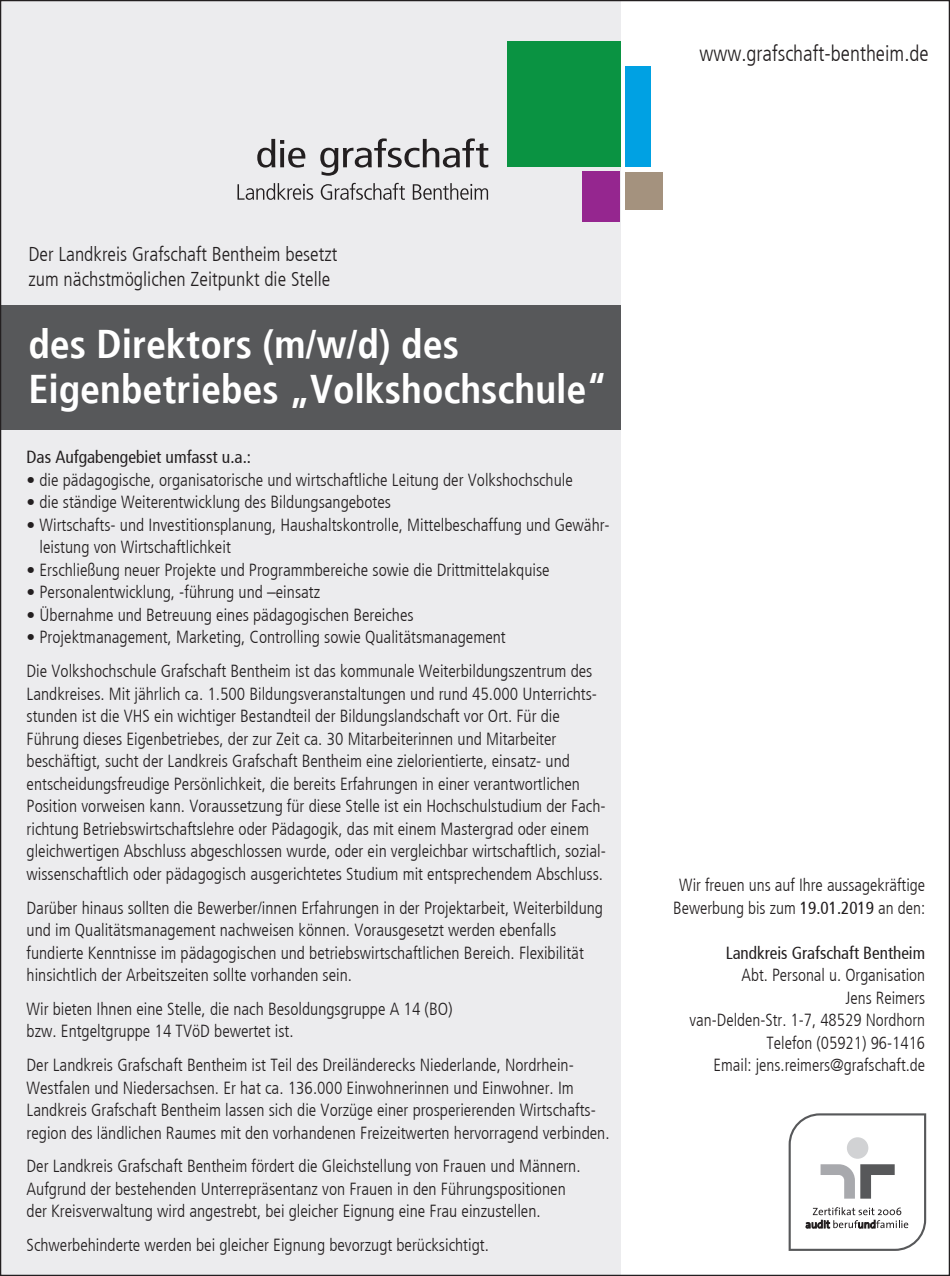
<style>
.page{position:relative;width:950px;height:1276px;background:#fff}
.page>*{position:absolute;margin:0;border:0;box-sizing:border-box;transform-origin:0 0}
.t1{font:700 condensed 40px/45px "Frutiger";color:#fff}
.t2{font:300 condensed 22px "Frutiger";color:#231f20}
.t3{font:300 condensed 20px/25px "Frutiger";color:#231f20}
.t4{font:300 condensed 17.5px/22.5px "Frutiger";color:#231f20}
.t5{font:condensed 17.5px "Frutiger";color:#231f20}
.s1{font-weight:400}
</style>
<div class="page">
<div style="left:0;top:0;width:620px;height:1276px;background:#ececee"></div>
<div style="left:0;top:306px;width:620px;height:124px;background:#57585a"></div>
<div style="left:625px;top:66px;width:25px;height:101px;background:#00a1e3"></div>
<div style="left:625px;top:172px;width:38px;height:37px;background:#a4927e"></div>
<div style="left:507px;top:41px;width:113px;height:126px;background:#0a9342"></div>
<div style="left:582px;top:172px;width:38px;height:50px;background:#95268f"></div>
<svg style="left:257px;top:138px;width:231px;height:38px"></svg>
<svg style="left:237px;top:183px;width:251px;height:17px"></svg>
<svg style="left:788px;top:1113px;width:138px;height:138px"></svg>
<p class="t2" style="left:699px;top:43px;width:231px">www.grafschaft-bentheim.de</p>
<p class="t3" style="left:28px;top:243px;width:310px">Der Landkreis Grafschaft Bentheim besetzt zum nächstmöglichen Zeitpunkt die Stelle</p>
<h1 class="t1" style="left:28px;top:325px;width:580px">des Direktors (m/w/d) des<br>Eigenbetriebes „Volkshochschule“</h1>
<p class="t5" style="left:27px;top:449px;width:226px">Das Aufgabengebiet umfasst u.a.:</p>
<p class="t4" style="left:27px;top:470px;width:548px">• die pädagogische, organisatorische und wirtschaftliche Leitung der Volkshochschule</p>
<p class="t4" style="left:27px;top:492px;width:366px">• die ständige Weiterentwicklung des Bildungsangebotes</p>
<p class="t4" style="left:40px;top:515px;width:572px;text-indent:-13px">• Wirtschafts- und Investitionsplanung, Haushaltskontrolle, Mittelbeschaffung und Gewähr&shy;leistung von Wirtschaftlichkeit</p>
<p class="t4" style="left:27px;top:560px;width:524px">• Erschließung neuer Projekte und Programmbereiche sowie die Drittmittelakquise</p>
<p class="t4" style="left:27px;top:582px;width:295px">• Personalentwicklung, -führung und –einsatz</p>
<p class="t4" style="left:27px;top:605px;width:388px">• Übernahme und Betreuung eines pädagogischen Bereiches</p>
<p class="t4" style="left:27px;top:622px;width:567px;line-height:33.8px">• Projektmanagement, Marketing, Controlling sowie Qualitätsmanagement<br>Die Volkshochschule Grafschaft Bentheim ist das kommunale Weiterbildungszentrum des</p>
<p class="t4" style="left:27px;top:684px;width:581px">Landkreises. Mit jährlich ca. 1.500 Bildungsveranstaltungen und rund 45.000 Unterrichts&shy;stunden ist die VHS ein wichtiger Bestandteil der Bildungslandschaft vor Ort. Für die Führung dieses Eigenbetriebes, der zur Zeit ca. 30 Mitarbeiterinnen und Mitarbeiter beschäftigt, sucht der Landkreis Grafschaft Bentheim eine zielorientierte, einsatz- und entscheidungsfreudige Persönlichkeit, die bereits Erfahrungen in einer verantwortlichen Position vorweisen kann. Voraussetzung für diese Stelle ist ein Hochschulstudium der Fach&shy;richtung Betriebswirtschaftslehre oder Pädagogik, das mit einem Mastergrad oder einem gleichwertigen Abschluss abgeschlossen wurde, oder ein vergleichbar wirtschaftlich, sozial&shy;wissenschaftlich oder pädagogisch ausgerichtetes Studium mit entsprechendem Abschluss.</p>
<p class="t4" style="left:27px;top:897px;width:578px">Darüber hinaus sollten die Bewerber/innen Erfahrungen in der Projektarbeit, Weiterbildung und im Qualitätsmanagement nachweisen können. Vorausgesetzt werden ebenfalls fundierte Kenntnisse im pädagogischen und betriebswirtschaftlichen Bereich. Flexibilität hinsichtlich der Arbeitszeiten sollte vorhanden sein.</p>
<p class="t4" style="left:27px;top:999px;width:428px">Wir bieten Ihnen eine Stelle, die nach Besoldungsgruppe A 14 (BO) bzw. Entgeltgruppe 14 TVöD bewertet ist.</p>
<p class="t4" style="left:27px;top:1055px;width:584px">Der Landkreis Grafschaft Bentheim ist Teil des Dreiländerecks Niederlande, Nordrhein-Westfalen und Niedersachsen. Er hat ca. 136.000 Einwohnerinnen und Einwohner. Im Landkreis Grafschaft Bentheim lassen sich die Vorzüge einer prosperierenden Wirtschafts&shy;region des ländlichen Raumes mit den vorhandenen Freizeitwerten hervorragend verbinden.</p>
<p class="t4" style="left:27px;top:1156px;width:555px">Der Landkreis Grafschaft Bentheim fördert die Gleichstellung von Frauen und Männern.<br>Aufgrund der bestehenden Unterrepräsentanz von Frauen in den Führungspositionen der Kreisverwaltung wird angestrebt, bei gleicher Eignung eine Frau einzustellen.</p>
<p class="t4" style="left:27px;top:1235px;width:464px">Schwerbehinderte werden bei gleicher Eignung bevorzugt berücksichtigt.</p>
<p class="t4" style="left:673px;top:875px;width:253px;text-align:center">Wir freuen uns auf Ihre aussagekräftige<br>Bewerbung bis zum <span class="s1">19.01.2019</span> an den:</p>
<p class="t5" style="left:725px;top:945px;width:201px">Landkreis Grafschaft Bentheim</p>
<p class="t4" style="left:689px;top:965px;width:237px;text-align:right">Abt. Personal u. Organisation<br>Jens Reimers<br>van-Delden-Str. 1-7, 48529 Nordhorn<br>Telefon (05921) 96-1416<br>Email: jens.reimers@grafschaft.de</p>
</div>
